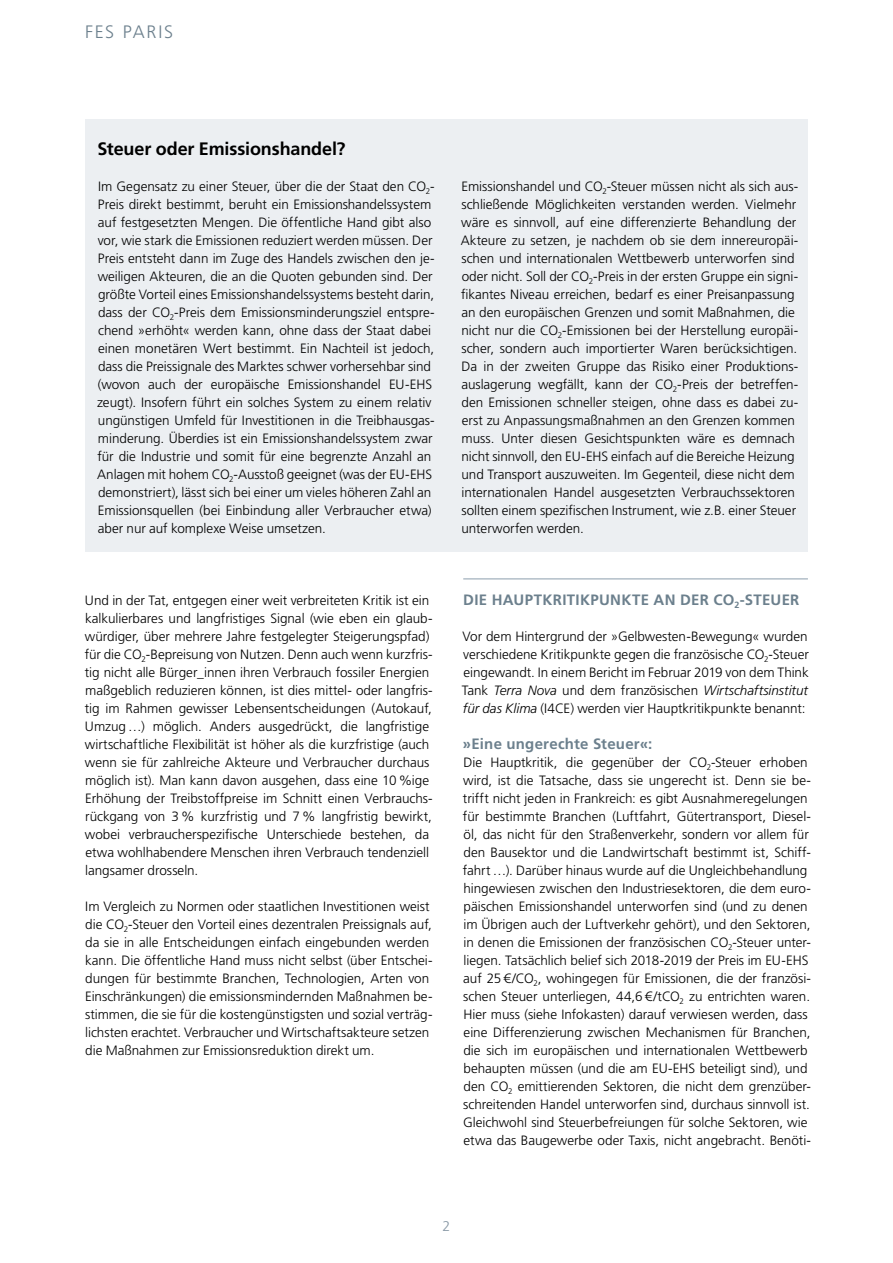
<style>
.page{position:relative;width:893px;height:1263px;background:#fff}
.page>*{position:absolute;margin:0;border:0;box-sizing:border-box;transform-origin:0 0}
.t1{font:700 18px "Frutiger LT Pro";letter-spacing:-.005em;color:#000}
.t2{font:300 18px "Frutiger LT Pro";letter-spacing:.09em;color:#6c808d}
.t3{font:700 15px "Frutiger LT Pro";letter-spacing:.02em;color:#6c808d}
.t4{font:300 14.1px "Frutiger LT Pro";color:#8898a5}
.t5{font:300 13.5px/18px "Frutiger LT Pro";letter-spacing:-.005em;color:#000}
.s1{font-style:italic}
</style>
<div class="page">
<hr style="left:463px;top:578px;width:345px;height:2px;background:#b2bec8">
<div style="left:85px;top:119px;width:723px;height:432px;background:#eceff2"></div>
<h1 class="t2" style="left:85px;top:22px;width:89px">FES PARIS</h1>
<h1 class="t1" style="left:98px;top:138px;width:250px">Steuer oder Emissionshandel?</h1>
<p class="t5" style="left:97px;top:177px;width:339px">Im Gegensatz zu einer Steuer, über die der Staat den CO<sub>2</sub>- Preis direkt bestimmt, beruht ein Emissionshandelssystem auf festgesetzten Mengen. Die öffentliche Hand gibt also vor, wie stark die Emissionen reduziert werden müssen. Der Preis entsteht dann im Zuge des Handels zwischen den je&shy;weiligen Akteuren, die an die Quoten gebunden sind. Der größte Vorteil eines Emissionshandelssystems besteht darin, dass der CO<sub>2</sub>-Preis dem Emissionsminderungsziel entspre&shy;chend »erhöht« werden kann, ohne dass der Staat dabei einen monetären Wert bestimmt. Ein Nachteil ist jedoch, dass die Preissignale des Marktes schwer vorhersehbar sind (wovon auch der europäische Emissionshandel EU-EHS zeugt). Insofern führt ein solches System zu einem relativ ungünstigen Umfeld für Investitionen in die Treibhausgas&shy;minderung. Überdies ist ein Emissionshandelssystem zwar für die Industrie und somit für eine begrenzte Anzahl an Anlagen mit hohem CO<sub>2</sub>-Ausstoß geeignet (was der EU-EHS demonstriert), lässt sich bei einer um vieles höheren Zahl an Emissionsquellen (bei Einbindung aller Verbraucher etwa) aber nur auf komplexe Weise umsetzen.</p>
<p class="t5" style="left:461px;top:177px;width:339px">Emissionshandel und CO<sub>2</sub>-Steuer müssen nicht als sich aus&shy;schließende Möglichkeiten verstanden werden. Vielmehr wäre es sinnvoll, auf eine differenzierte Behandlung der Akteure zu setzen, je nachdem ob sie dem innereuropäi&shy;schen und internationalen Wettbewerb unterworfen sind oder nicht. Soll der CO<sub>2</sub>-Preis in der ersten Gruppe ein signi&shy;fikantes Niveau erreichen, bedarf es einer Preisanpassung an den europäischen Grenzen und somit Maßnahmen, die nicht nur die CO<sub>2</sub>-Emissionen bei der Herstellung europäi&shy;scher, sondern auch importierter Waren berücksichtigen.<br>Da in der zweiten Gruppe das Risiko einer Produktions&shy;auslagerung wegfällt, kann der CO<sub>2</sub>-Preis der betreffen&shy;den Emissionen schneller steigen, ohne dass es dabei zu&shy;erst zu Anpassungsmaßnahmen an den Grenzen kommen muss. Unter diesen Gesichtspunkten wäre es demnach nicht sinnvoll, den EU-EHS einfach auf die Bereiche Heizung und Transport auszuweiten. Im Gegenteil, diese nicht dem internationalen Handel ausgesetzten Verbrauchssektoren sollten einem spezifischen Instrument, wie z.B. einer Steuer unterworfen werden.</p>
<p class="t5" style="left:85px;top:591px;width:349px">Und in der Tat, entgegen einer weit verbreiteten Kritik ist ein kalkulierbares und langfristiges Signal (wie eben ein glaub&shy;würdiger, über mehrere Jahre festgelegter Steigerungspfad) für die CO<sub>2</sub>-Bepreisung von Nutzen. Denn auch wenn kurzfris&shy;tig nicht alle Bürger_innen ihren Verbrauch fossiler Energien maßgeblich reduzieren können, ist dies mittel- oder langfris&shy;tig im Rahmen gewisser Lebensentscheidungen (Autokauf, Umzug …) möglich. Anders ausgedrückt, die langfristige wirtschaftliche Flexibilität ist höher als die kurzfristige (auch wenn sie für zahlreiche Akteure und Verbraucher durchaus möglich ist). Man kann davon ausgehen, dass eine 10 %ige Erhöhung der Treibstoffpreise im Schnitt einen Verbrauchs&shy;rückgang von 3 % kurzfristig und 7 % langfristig bewirkt, wobei verbraucherspezifische Unterschiede bestehen, da etwa wohlhabendere Menschen ihren Verbrauch tendenziell langsamer drosseln.</p>
<p class="t5" style="left:85px;top:897px;width:349px">Im Vergleich zu Normen oder staatlichen Investitionen weist die CO<sub>2</sub>-Steuer den Vorteil eines dezentralen Preissignals auf, da sie in alle Entscheidungen einfach eingebunden werden kann. Die öffentliche Hand muss nicht selbst (über Entschei&shy;dungen für bestimmte Branchen, Technologien, Arten von Einschränkungen) die emissionsmindernden Maßnahmen be&shy;stimmen, die sie für die kostengünstigsten und sozial verträg&shy;lichsten erachtet. Verbraucher und Wirtschaftsakteure setzen die Maßnahmen zur Emissionsreduktion direkt um.</p>
<p class="t3" style="left:463px;top:591px;width:338px">DIE HAUPTKRITIKPUNKTE AN DER CO<sub>2</sub>-STEUER</p>
<p class="t5" style="left:462px;top:627px;width:349px;text-align:justify">Vor dem Hintergrund der »Gelbwesten-Bewegung« wurden verschiedene Kritikpunkte gegen die französische CO<sub>2</sub>-Steuer eingewandt. In einem Bericht im Februar 2019 von dem Think Tank <span class="s1">Terra Nova</span> und dem französischen <span class="s1">Wirtschaftsinstitut für das Klima</span> (I4CE) werden vier Hauptkritikpunkte benannt:</p>
<p class="t3" style="left:463px;top:735px;width:191px">»Eine ungerechte Steuer«:</p>
<p class="t5" style="left:463px;top:753px;width:350px">Die Hauptkritik, die gegenüber der CO<sub>2</sub>-Steuer erhoben wird, ist die Tatsache, dass sie ungerecht ist. Denn sie be&shy;trifft nicht jeden in Frankreich: es gibt Ausnahmeregelungen für bestimmte Branchen (Luftfahrt, Gütertransport, Diesel&shy;öl, das nicht für den Straßenverkehr, sondern vor allem für den Bausektor und die Landwirtschaft bestimmt ist, Schiff&shy;fahrt …). Darüber hinaus wurde auf die Ungleichbehandlung hingewiesen zwischen den Industriesektoren, die dem euro&shy;päischen Emissionshandel unterworfen sind (und zu denen im Übrigen auch der Luftverkehr gehört), und den Sektoren, in denen die Emissionen der französischen CO<sub>2</sub>-Steuer unter&shy;liegen. Tatsächlich belief sich 2018-2019 der Preis im EU-EHS auf 25 €/CO<sub>2</sub>, wohingegen für Emissionen, die der französi&shy;schen Steuer unterliegen, 44,6 €/tCO<sub>2</sub> zu entrichten waren.<br>Hier muss (siehe Infokasten) darauf verwiesen werden, dass eine Differenzierung zwischen Mechanismen für Branchen, die sich im europäischen und internationalen Wettbewerb behaupten müssen (und die am EU-EHS beteiligt sind), und den CO<sub>2</sub> emittierenden Sektoren, die nicht dem grenzüber&shy;schreitenden Handel unterworfen sind, durchaus sinnvoll ist.<br>Gleichwohl sind Steuerbefreiungen für solche Sektoren, wie etwa das Baugewerbe oder Taxis, nicht angebracht. Benöti-</p>
<p class="t4" style="left:443px;top:1218px;width:9px">2</p>
</div>
